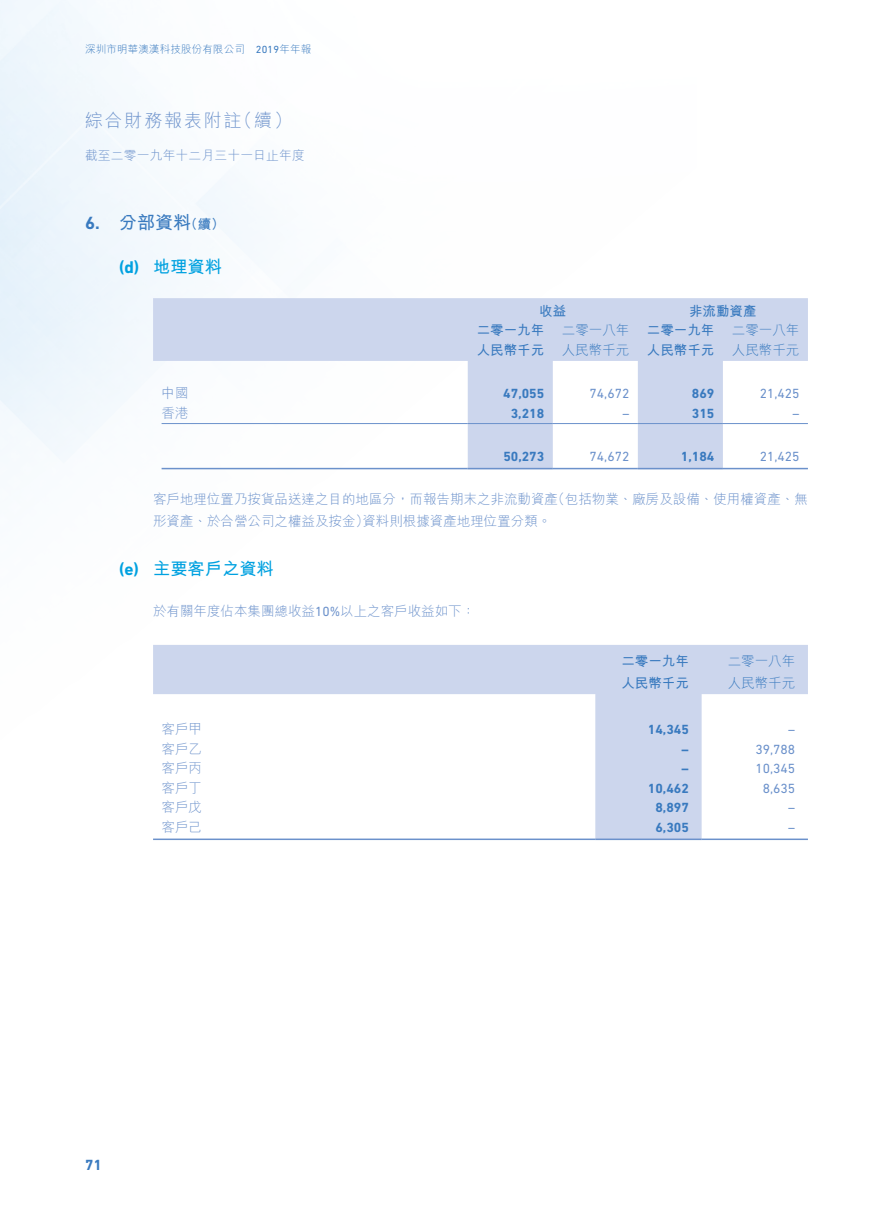
<style>
.page{position:relative;width:893px;height:1212px;background:#fff}
.page>*{position:absolute;margin:0;border:0;box-sizing:border-box;transform-origin:0 0}
.t1{font:300 18px "M Hei HK";letter-spacing:.1em;color:#6b91cb}
.t2{font:700 18px "M Hei HK";color:#397abf}
.t3{font:700 18px "DIN Next LT Pro";color:#397abf}
.t4{font:700 17.25px "M Hei HK";color:#00a1e0}
.t5{font:700 17.25px "DIN Next LT Pro";color:#00a1e0}
.t6{font:700 15px "DIN Next LT Pro";color:#397abf}
.t7{font:300 13.5px/22.5px "M Hei HK";color:#6b91cb}
.t8{font:700 13.5px "DIN Next LT Pro";color:#397abf}
.t9{font:13.5px "DIN Next LT Pro";color:#6b91cb}
.t10{font:700 13.5px "M Hei HK";color:#397abf}
.t11{font:300 13.5px "M Hei HK";color:#397abf}
.t12{font:300 12.75px "M Hei HK";letter-spacing:.015em;color:#6b91cb}
.t13{font:300 10.5px "M Hei HK";letter-spacing:.015em;color:#397abf}
.t14{font:10.5px "DIN Next LT Pro";color:#397abf}
.s1{font-family:"M Hei HK";font-weight:300}
.s2{font-family:"DIN Next LT Pro";font-weight:400}
</style>
<div class="page">
<svg style="left:153px;top:298px;width:655px;height:171px;fill:#ccd6ed"></svg>
<hr style="left:162px;top:423px;width:306px;height:1px;background:#6b91cb">
<hr style="left:468px;top:423px;width:85px;height:1px;background:#6b91cb">
<hr style="left:553px;top:423px;width:85px;height:1px;background:#6b91cb">
<hr style="left:638px;top:423px;width:85px;height:1px;background:#6b91cb">
<hr style="left:723px;top:423px;width:85px;height:1px;background:#6b91cb">
<hr style="left:162px;top:468px;width:306px;height:1px;background:#6b91cb">
<hr style="left:468px;top:468px;width:85px;height:1px;background:#6b91cb">
<hr style="left:553px;top:468px;width:85px;height:1px;background:#6b91cb">
<hr style="left:638px;top:468px;width:85px;height:1px;background:#6b91cb">
<hr style="left:723px;top:468px;width:85px;height:1px;background:#6b91cb">
<svg style="left:153px;top:645px;width:655px;height:193px"></svg>
<hr style="left:153px;top:838px;width:442px;height:2px;background:#6b91cb">
<hr style="left:595px;top:838px;width:107px;height:2px;background:#6b91cb">
<hr style="left:702px;top:838px;width:106px;height:2px;background:#6b91cb">
<p class="t13" style="left:85px;top:44px;width:161px">深圳市明華澳漢科技股份有限公司</p>
<p class="t14" style="left:256px;top:43px;width:57px">2019<span class="s1">年年報</span></p>
<h1 class="t1" style="left:234px;top:111px;width:59px">（續(</h1>
<h1 class="t1" style="left:85px;top:111px;width:158px">綜合財務報表附註</h1>
<p class="t12" style="left:85px;top:149px;width:221px">截至二零一九年十二月三十一日止年度</p>
<h1 class="t3" style="left:85px;top:212px;width:16px">6.</h1>
<h1 class="t2" style="left:119px;top:209px;width:73px">分部資料</h1>
<p class="t10" style="left:184px;top:214px;width:42px">（續(</p>
<p class="t5" style="left:119px;top:257px;width:22px">d( )</p>
<p class="t5" style="left:119px;top:559px;width:21px">e( )</p>
<p class="t4" style="left:153px;top:254px;width:70px">地理資料</p>
<p class="t7" style="left:162px;top:382px;width:28px">中國</p>
<p class="t7" style="left:162px;top:401px;width:28px">香港</p>
<p class="t10" style="left:539px;top:301px;width:28px">收益</p>
<p class="t10" style="left:689px;top:301px;width:69px">非流動資產</p>
<p class="t10" style="left:477px;top:321px;width:69px">二零一九年</p>
<p class="t11" style="left:562px;top:324px;width:69px">二零一八年</p>
<p class="t10" style="left:647px;top:321px;width:69px">二零一九年</p>
<p class="t11" style="left:732px;top:324px;width:69px">二零一八年</p>
<p class="t10" style="left:477px;top:340px;width:69px">人民幣千元</p>
<p class="t11" style="left:562px;top:343px;width:69px">人民幣千元</p>
<p class="t10" style="left:647px;top:340px;width:69px">人民幣千元</p>
<p class="t11" style="left:732px;top:343px;width:69px">人民幣千元</p>
<p class="t8" style="left:503px;top:386px;width:42px">47,055</p>
<p class="t9" style="left:590px;top:386px;width:41px">74,672</p>
<p class="t8" style="left:692px;top:386px;width:24px">869</p>
<p class="t9" style="left:760px;top:386px;width:41px">21,425</p>
<p class="t8" style="left:511px;top:405px;width:35px">3,218</p>
<p class="t9" style="left:622px;top:405px;width:8px">–</p>
<p class="t8" style="left:692px;top:405px;width:24px">315</p>
<p class="t9" style="left:792px;top:405px;width:8px">–</p>
<p class="t8" style="left:503px;top:449px;width:42px">50,273</p>
<p class="t9" style="left:590px;top:449px;width:41px">74,672</p>
<p class="t8" style="left:681px;top:449px;width:35px">1,184</p>
<p class="t9" style="left:760px;top:449px;width:41px">21,425</p>
<p class="t7" style="left:551px;top:487px;width:258px">（包括物業、廠房及設備、使用權資產、無</p>
<p class="t7" style="left:362px;top:487px;width:197px;text-indent:-209px">客戶地理位置乃按貨品送達之目的地區分，而報告期末之非流動資產資料則根據資產地理位置分類。</p>
<p class="t7" style="left:153px;top:510px;width:217px">形資產、於合營公司之權益及按金）</p>
<p class="t4" style="left:153px;top:556px;width:122px">主要客戶之資料</p>
<p class="t7" style="left:153px;top:600px;width:324px">於有關年度佔本集團總收益<span class="s2">10%</span>以上之客戶收益如下：</p>
<p class="t10" style="left:621px;top:651px;width:69px">二零一九年</p>
<p class="t11" style="left:728px;top:654px;width:69px">二零一八年</p>
<p class="t10" style="left:621px;top:673px;width:69px">人民幣千元</p>
<p class="t11" style="left:728px;top:676px;width:69px">人民幣千元</p>
<p class="t7" style="left:162px;top:718px;width:42px">客戶甲</p>
<p class="t8" style="left:648px;top:722px;width:42px">14,345</p>
<p class="t9" style="left:788px;top:722px;width:8px">–</p>
<p class="t7" style="left:162px;top:737px;width:42px">客戶乙</p>
<p class="t8" style="left:682px;top:741px;width:9px">–</p>
<p class="t9" style="left:755px;top:741px;width:41px">39,788</p>
<p class="t7" style="left:162px;top:757px;width:42px">客戶丙</p>
<p class="t8" style="left:682px;top:761px;width:9px">–</p>
<p class="t9" style="left:755px;top:761px;width:41px">10,345</p>
<p class="t7" style="left:162px;top:776px;width:42px">客戶丁</p>
<p class="t8" style="left:648px;top:780px;width:42px">10,462</p>
<p class="t9" style="left:763px;top:780px;width:34px">8,635</p>
<p class="t7" style="left:162px;top:796px;width:42px">客戶戊</p>
<p class="t8" style="left:655px;top:800px;width:35px">8,897</p>
<p class="t9" style="left:788px;top:800px;width:8px">–</p>
<p class="t7" style="left:162px;top:815px;width:42px">客戶己</p>
<p class="t8" style="left:655px;top:819px;width:35px">6,305</p>
<p class="t9" style="left:788px;top:819px;width:8px">–</p>
<p class="t6" style="left:85px;top:1156px;width:18px">71</p>
</div>
